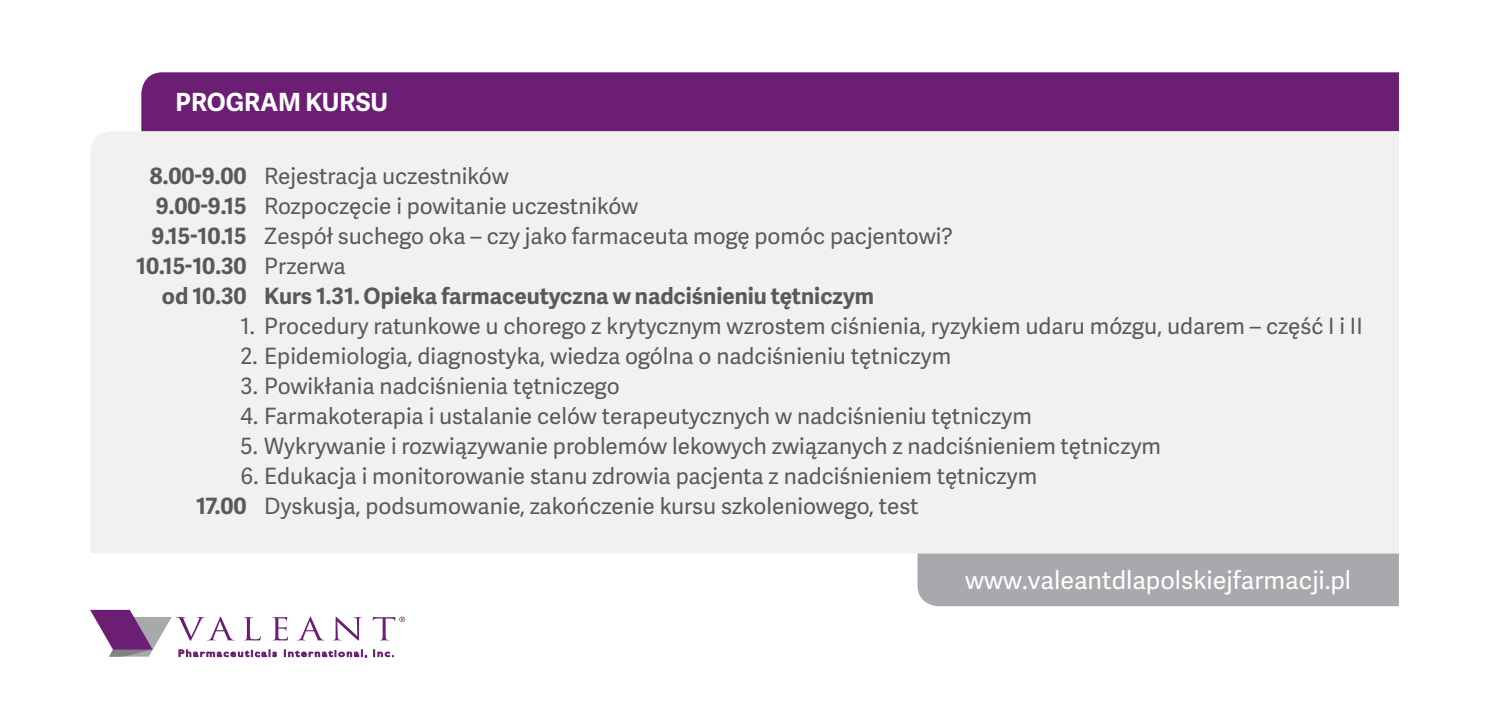
<style>
.page{position:relative;width:1489px;height:702px;background:#fff}
.page>*{position:absolute;margin:0;border:0;box-sizing:border-box;transform-origin:0 0}
.t1{font:25px "Adelle Sans";color:#fff}
.t2{font:700 25px "Adelle Sans";color:#fff}
.t3{font:22.5px/30px "Adelle Sans";color:#58595b}
.t4{font:700 22.5px "Adelle Sans";color:#58595b}
.s1{font-weight:700}
.s2{font-weight:400}
</style>
<div class="page">
<div style="left:917px;top:553px;width:481px;height:53px;background:#a7a9ac"></div>
<div style="left:141px;top:72px;width:1257px;height:59px;background:#6b1e74"></div>
<div style="left:91px;top:131px;width:1307px;height:422px;background:#f1f1f2"></div>
<svg style="left:90px;top:609px;width:315px;height:48px"></svg>
<p class="t2" style="left:175px;top:84px;width:214px">PROGRAM KURSU</p>
<p class="t3" style="left:150px;top:160px;width:360px"><span class="s1">8.00-9.00</span> Rejestracja uczestników</p>
<p class="t3" style="left:156px;top:190px;width:484px"><span class="s1">9.00-9.15</span> Rozpoczęcie i powitanie uczestników</p>
<p class="t3" style="left:151px;top:220px;width:802px"><span class="s1">9.15-10.15</span> Zespół suchego oka – czy jako farmaceuta mogę pomóc pacjentowi?</p>
<p class="t4" style="left:136px;top:249px;width:211px">10.15-10.30 <span class="s2">Przerwa</span></p>
<p class="t4" style="left:162px;top:279px;width:713px">od 10.30 Kurs 1.31. Opieka farmaceutyczna w nadciśnieniu tętniczym</p>
<p class="t3" style="left:240px;top:310px;width:1123px">1. Procedury ratunkowe u chorego z krytycznym wzrostem ciśnienia, ryzykiem udaru mózgu, udarem – część I i II</p>
<p class="t3" style="left:240px;top:340px;width:712px">2. Epidemiologia, diagnostyka, wiedza ogólna o nadciśnieniu tętniczym</p>
<p class="t3" style="left:240px;top:370px;width:380px">3. Powikłania nadciśnienia tętniczego</p>
<p class="t3" style="left:240px;top:400px;width:792px">4. Farmakoterapia i ustalanie celów terapeutycznych w nadciśnieniu tętniczym</p>
<p class="t3" style="left:240px;top:430px;width:922px">5. Wykrywanie i rozwiązywanie problemów lekowych związanych z nadciśnieniem tętniczym</p>
<p class="t3" style="left:196px;top:460px;width:842px;text-indent:44px">6. Edukacja i monitorowanie stanu zdrowia pacjenta z nadciśnieniem tętniczym<br><span class="s1">17.00</span> Dyskusja, podsumowanie, zakończenie kursu szkoleniowego, test</p>
<p class="t1" style="left:965px;top:562px;width:387px">www.valeantdlapolskiejfarmacji.pl</p>
</div>
